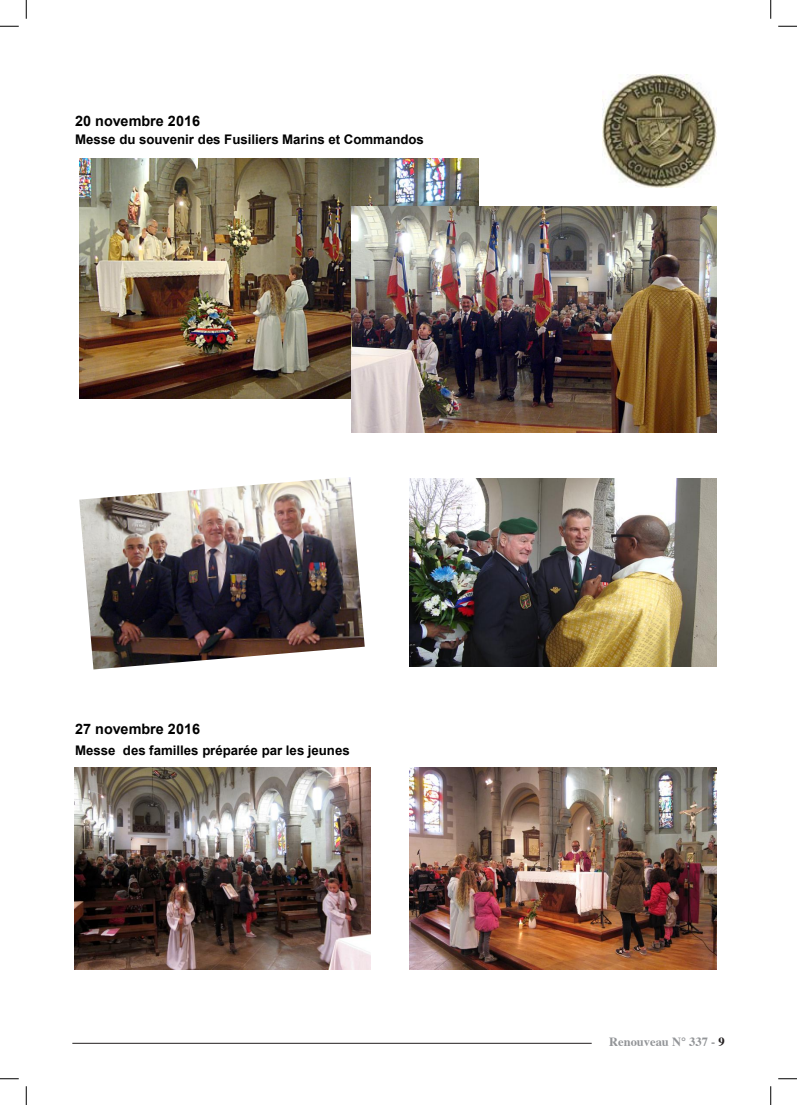
<style>
.page{position:relative;width:797px;height:1105px;background:#fff}
.page>*{position:absolute;margin:0;border:0;box-sizing:border-box;transform-origin:0 0}
.t1{font:700 14.38px "Arial";color:#000}
.t2{font:700 13.25px "Arial";color:#000}
.t3{font:700 12.5px "Times";color:#939598}
.s1{color:#231f20}
</style>
<div class="page">
<hr style="left:72px;top:1043px;width:519px;height:1px;background:#231f20">
<img style="left:80px;top:159px;width:398px;height:240px">
<img style="left:351px;top:206px;width:365px;height:226px">
<img style="left:79px;top:477px;width:286px;height:192px">
<img style="left:410px;top:478px;width:306px;height:189px">
<img style="left:602px;top:75px;width:114px;height:113px">
<img style="left:410px;top:767px;width:306px;height:203px">
<img style="left:75px;top:767px;width:295px;height:203px">
<svg style="left:0;top:25px;width:19px;height:2px"></svg>
<svg style="left:778px;top:25px;width:19px;height:2px"></svg>
<svg style="left:0;top:1078px;width:19px;height:1px"></svg>
<svg style="left:778px;top:1078px;width:19px;height:1px"></svg>
<svg style="left:25px;top:0;width:2px;height:19px"></svg>
<svg style="left:25px;top:1086px;width:2px;height:19px"></svg>
<svg style="left:770px;top:0;width:1px;height:19px"></svg>
<svg style="left:770px;top:1086px;width:1px;height:19px"></svg>
<p class="t1" style="left:75px;top:112px;width:126px">20 novembre 2016</p>
<p class="t2" style="left:75px;top:131px;width:350px">Messe du souvenir des Fusiliers Marins et Commandos</p>
<p class="t1" style="left:75px;top:720px;width:126px">27 novembre 2016</p>
<p class="t2" style="left:75px;top:742px;width:276px">Messe des familles préparée par les jeunes</p>
<p class="t3" style="left:609px;top:1030px;width:117px">Renouveau N° 337 - <span class="s1">9</span></p>
</div>
